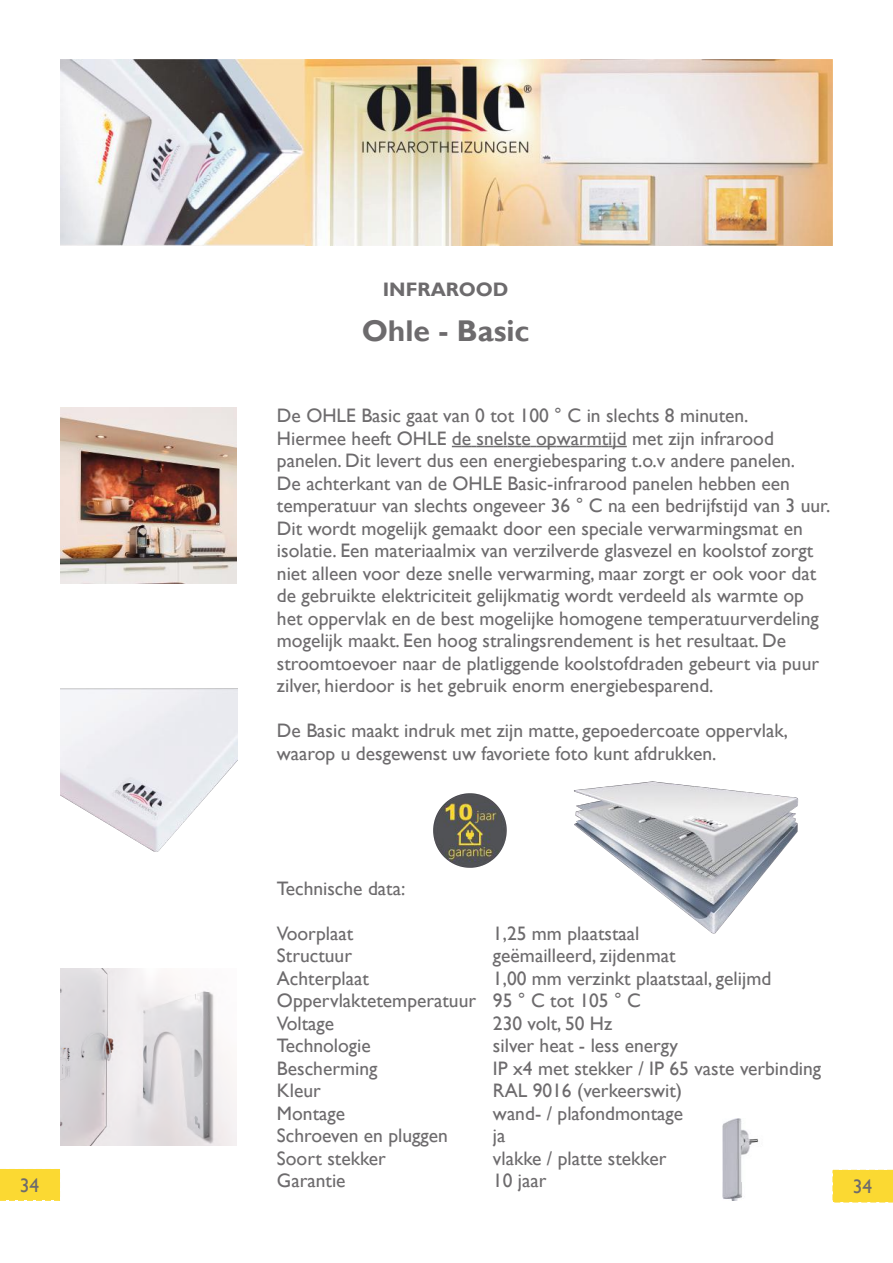
<style>
.page{position:relative;width:893px;height:1263px;background:#fff}
.page>*{position:absolute;margin:0;border:0;box-sizing:border-box;transform-origin:0 0}
.t1{font:700 30px "Gill Sans";color:#6d6b6d}
.t2{font:19.5px/22.5px "Gill Sans";color:#6d6b6d}
.t3{font:700 19.5px "Gill Sans";color:#6d6b6d}
</style>
<div class="page">
<img style="left:60px;top:408px;width:177px;height:176px">
<svg style="left:452px;top:446px;width:175px;height:1px"></svg>
<img style="left:60px;top:59px;width:773px;height:186px">
<img style="left:60px;top:688px;width:177px;height:164px">
<img style="left:60px;top:969px;width:177px;height:176px">
<div style="left:0;top:1169px;width:60px;height:31px;background:#fbd932"></div>
<div style="left:833px;top:1170px;width:60px;height:32px;background:#fbd932"></div>
<img style="left:574px;top:781px;width:225px;height:153px">
<img style="left:722px;top:1118px;width:37px;height:83px">
<img style="left:433px;top:793px;width:74px;height:75px">
<p class="t3" style="left:383px;top:277px;width:127px">INFRAROOD</p>
<h1 class="t1" style="left:362px;top:313px;width:169px">Ohle - Basic</h1>
<p class="t2" style="left:277px;top:404px;width:555px">De OHLE Basic gaat van 0 tot 100 ° C in slechts 8 minuten.<br>Hiermee heeft OHLE de snelste opwarmtijd met zijn infrarood panelen. Dit levert dus een energiebesparing t.o.v andere panelen.<br>De achterkant van de OHLE Basic-infrarood panelen hebben een temperatuur van slechts ongeveer 36 ° C na een bedrijfstijd van 3 uur.<br>Dit wordt mogelijk gemaakt door een speciale verwarmingsmat en isolatie. Een materiaalmix van verzilverde glasvezel en koolstof zorgt niet alleen voor deze snelle verwarming, maar zorgt er ook voor dat de gebruikte elektriciteit gelijkmatig wordt verdeeld als warmte op het oppervlak en de best mogelijke homogene temperatuurverdeling mogelijk maakt. Een hoog stralingsrendement is het resultaat. De stroomtoevoer naar de platliggende koolstofdraden gebeurt via puur zilver, hierdoor is het gebruik enorm energiebesparend.</p>
<p class="t2" style="left:277px;top:719px;width:513px">De Basic maakt indruk met zijn matte, gepoedercoate oppervlak, waarop u desgewenst uw favoriete foto kunt afdrukken.</p>
<p class="t2" style="left:277px;top:876px;width:130px">Technische data:</p>
<p class="t2" style="left:277px;top:921px;width:78px">Voorplaat</p>
<p class="t2" style="left:493px;top:921px;width:148px">1,25 mm plaatstaal</p>
<p class="t2" style="left:277px;top:944px;width:77px">Structuur</p>
<p class="t2" style="left:493px;top:944px;width:184px">geëmailleerd, zijdenmat</p>
<p class="t2" style="left:277px;top:966px;width:94px">Achterplaat</p>
<p class="t2" style="left:277px;top:966px;width:496px;text-indent:216px">1,00 mm verzinkt plaatstaal, gelijmd<br>Oppervlaktetemperatuur 95 ° C tot 105 ° C<br>Voltage</p>
<p class="t2" style="left:493px;top:1011px;width:121px">230 volt, 50 Hz</p>
<p class="t2" style="left:277px;top:1034px;width:95px">Technologie</p>
<p class="t2" style="left:493px;top:1034px;width:187px">silver heat - less energy</p>
<p class="t2" style="left:277px;top:1056px;width:102px">Bescherming</p>
<p class="t2" style="left:493px;top:1056px;width:330px">IP x4 met stekker / IP 65 vaste verbinding</p>
<p class="t2" style="left:277px;top:1079px;width:45px">Kleur</p>
<p class="t2" style="left:493px;top:1079px;width:191px">RAL 9016 (verkeerswit)</p>
<p class="t2" style="left:277px;top:1101px;width:70px">Montage</p>
<p class="t2" style="left:493px;top:1101px;width:192px">wand- / plafondmontage</p>
<p class="t2" style="left:277px;top:1124px;width:172px">Schroeven en pluggen</p>
<p class="t2" style="left:493px;top:1124px;width:14px">ja</p>
<p class="t2" style="left:277px;top:1146px;width:110px">Soort stekker</p>
<p class="t2" style="left:493px;top:1146px;width:175px">vlakke / platte stekker</p>
<p class="t2" style="left:20px;top:1174px;width:21px">34</p>
<p class="t2" style="left:277px;top:1169px;width:70px">Garantie</p>
<p class="t2" style="left:493px;top:1169px;width:55px">10 jaar</p>
<p class="t2" style="left:853px;top:1175px;width:21px">34</p>
</div>
